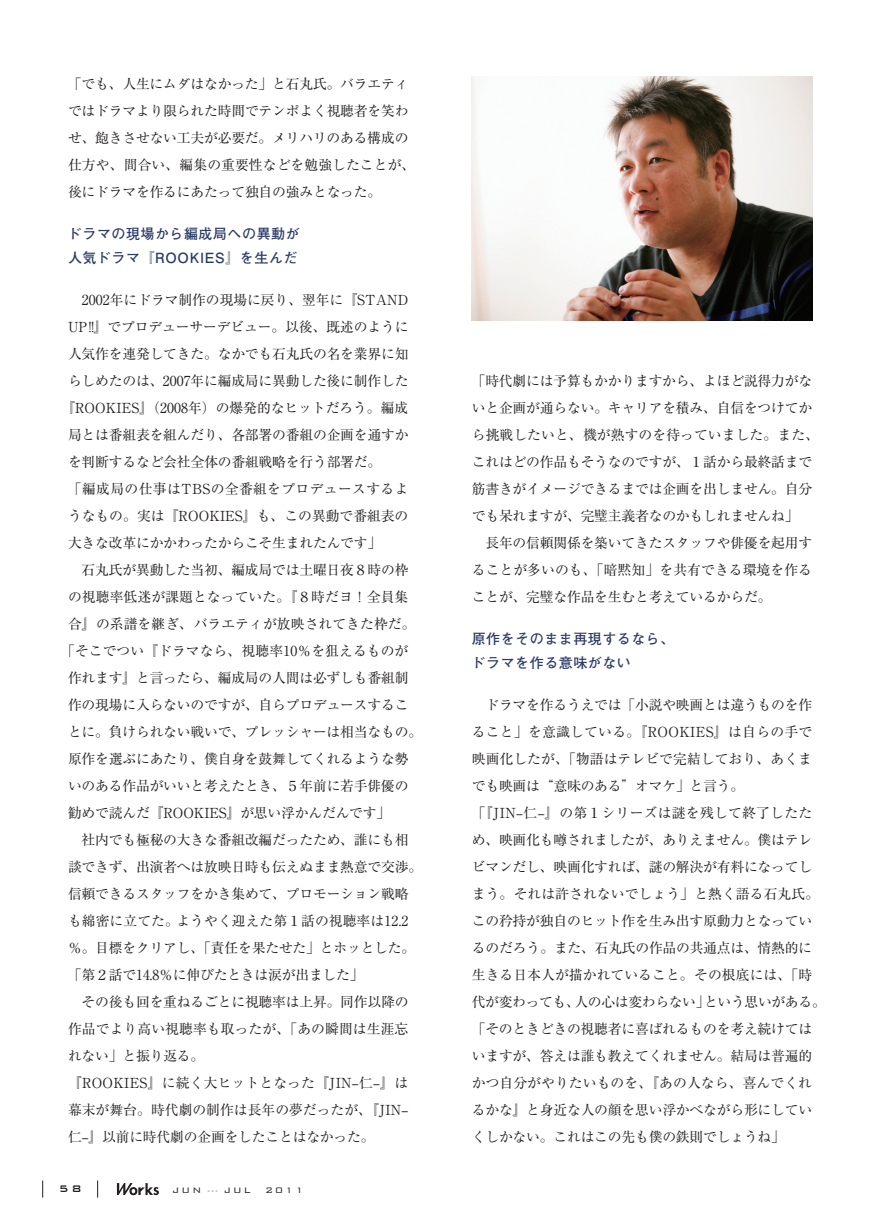
<style>
.page{position:relative;width:893px;height:1221px;background:#fff}
.page>*{position:absolute;margin:0;border:0;box-sizing:border-box;transform-origin:0 0}
.t1{font:700 14.1px/23.4px "Futo Go B101 Pro";letter-spacing:.035em;color:#2d3c67}
.t2{font:13.8px/27px "Ryumin Pro";letter-spacing:-.015em;color:#231f20}
.t3{font:13.8px "Ryumin Pro";letter-spacing:.005em;color:#231f20}
.t4{font:13.8px "Ryumin Pro";letter-spacing:.01em;color:#231f20}
.t5{font:13.8px "Ryumin Pro";letter-spacing:.025em;color:#231f20}
.t6{font:500 12.75px "Bank Gothic";color:#231f20}
.t7{font:300 10.65px "Bank Gothic";letter-spacing:.2em;color:#231f20}
.s1{font-size:7.5px}
</style>
<div class="page">
<img style="left:472px;top:77px;width:340px;height:243px">
<svg style="left:42px;top:1180px;width:1px;height:17px"></svg>
<svg style="left:97px;top:1180px;width:1px;height:17px"></svg>
<svg style="left:117px;top:1183px;width:42px;height:12px"></svg>
<p class="t2" style="left:68px;top:69px;width:349px">「でも、人生にムダはなかった」と石丸氏。バラエティではドラマより限られた時間でテンポよく視聴者を笑わせ、飽きさせない工夫が必要だ。メリハリのある構成の仕方や、間合い、編集の重要性などを勉強したことが、後にドラマを作るにあたって独自の強みとなった。</p>
<p class="t1" style="left:68px;top:220px;width:233px">ドラマの現場から編成局への異動が人気ドラマ『ROOKIES』を生んだ</p>
<p class="t2" style="left:82px;top:285px;width:328px">2002年にドラマ制作の現場に戻り、翌年に『STAND</p>
<p class="t2" style="left:68px;top:312px;width:342px">UP!!』でプロデューサーデビュー。以後、既述のように</p>
<p class="t2" style="left:68px;top:339px;width:342px">人気作を連発してきた。なかでも石丸氏の名を業界に知</p>
<p class="t2" style="left:68px;top:366px;width:342px">らしめたのは、2007年に編成局に異動した後に制作した</p>
<p class="t2" style="left:61px;top:393px;width:349px">『ROOKIES』（2008年）の爆発的なヒットだろう。編成</p>
<p class="t2" style="left:68px;top:420px;width:342px">局とは番組表を組んだり、各部署の番組の企画を通すか</p>
<p class="t2" style="left:68px;top:447px;width:315px">を判断するなど会社全体の番組戦略を行う部署だ。</p>
<p class="t5" style="left:68px;top:478px;width:342px">「編成局の仕事はTBSの全番組をプロデュースするよ</p>
<p class="t2" style="left:68px;top:501px;width:342px">うなもの。実は『ROOKIES』も、この異動で番組表の</p>
<p class="t2" style="left:68px;top:528px;width:315px">大きな改革にかかわったからこそ生まれたんです」</p>
<p class="t2" style="left:82px;top:555px;width:328px">石丸氏が異動した当初、編成局では土曜日夜８時の枠</p>
<p class="t3" style="left:68px;top:586px;width:342px">の視聴率低迷が課題となっていた。『８時だヨ！全員集</p>
<p class="t3" style="left:68px;top:613px;width:349px">合』の系譜を継ぎ、バラエティが放映されてきた枠だ。</p>
<p class="t3" style="left:61px;top:640px;width:349px">「そこでつい『ドラマなら、視聴率10％を狙えるものが</p>
<p class="t2" style="left:68px;top:663px;width:342px">作れます』と言ったら、編成局の人間は必ずしも番組制</p>
<p class="t2" style="left:68px;top:690px;width:342px">作の現場に入らないのですが、自らプロデュースするこ</p>
<p class="t2" style="left:68px;top:717px;width:356px">とに。負けられない戦いで、プレッシャーは相当なもの。</p>
<p class="t2" style="left:68px;top:744px;width:342px">原作を選ぶにあたり、僕自身を鼓舞してくれるような勢</p>
<p class="t2" style="left:68px;top:771px;width:342px">いのある作品がいいと考えたとき、５年前に若手俳優の</p>
<p class="t2" style="left:68px;top:798px;width:324px">勧めで読んだ『ROOKIES』が思い浮かんだんです」</p>
<p class="t2" style="left:82px;top:825px;width:328px">社内でも極秘の大きな番組改編だったため、誰にも相</p>
<p class="t2" style="left:68px;top:852px;width:356px">談できず、出演者へは放映日時も伝えぬまま熱意で交渉。</p>
<p class="t2" style="left:68px;top:879px;width:342px">信頼できるスタッフをかき集めて、プロモーション戦略</p>
<p class="t3" style="left:68px;top:910px;width:342px">も綿密に立てた。ようやく迎えた第１話の視聴率は12.2</p>
<p class="t2" style="left:68px;top:933px;width:349px">％。目標をクリアし、「責任を果たせた」とホッとした。</p>
<p class="t2" style="left:68px;top:960px;width:297px">「第２話で14.8％に伸びたときは涙が出ました」</p>
<p class="t2" style="left:82px;top:987px;width:328px">その後も回を重ねるごとに視聴率は上昇。同作以降の</p>
<p class="t3" style="left:68px;top:1018px;width:342px">作品でより高い視聴率も取ったが、「あの瞬間は生涯忘</p>
<p class="t2" style="left:68px;top:1041px;width:138px">れない」と振り返る。</p>
<p class="t4" style="left:68px;top:1072px;width:342px">『ROOKIES』に続く大ヒットとなった『JIN–仁–』は</p>
<p class="t2" style="left:68px;top:1095px;width:342px">幕末が舞台。時代劇の制作は長年の夢だったが、『JIN–</p>
<p class="t2" style="left:68px;top:1122px;width:308px">仁–』以前に時代劇の企画をしたことはなかった。</p>
<p class="t6" style="left:59px;top:1182px;width:24px">5 8</p>
<p class="t7" style="left:172px;top:1184px;width:80px">JUN <span class="s1">---</span> JUL</p>
<p class="t7" style="left:265px;top:1184px;width:40px">2011</p>
<p class="t2" style="left:472px;top:366px;width:349px">「時代劇には予算もかかりますから、よほど説得力がないと企画が通らない。キャリアを積み、自信をつけてから挑戦したいと、機が熟すのを待っていました。また、これはどの作品もそうなのですが、１話から最終話まで筋書きがイメージできるまでは企画を出しません。自分でも呆れますが、完璧主義者なのかもしれませんね」</p>
<p class="t2" style="left:472px;top:528px;width:342px;text-align:justify;text-indent:14px">長年の信頼関係を築いてきたスタッフや俳優を起用することが多いのも、「暗黙知」を共有できる環境を作ることが、完璧な作品を生むと考えているからだ。</p>
<p class="t1" style="left:472px;top:625px;width:204px">原作をそのまま再現するなら、ドラマを作る意味がない</p>
<p class="t2" style="left:472px;top:690px;width:356px;text-indent:14px">ドラマを作るうえでは「小説や映画とは違うものを作ること」を意識している。『ROOKIES』は自らの手で映画化したが、「物語はテレビで完結しており、あくまでも映画は“意味のある”オマケ」と言う。<br>「『JIN–仁–』の第１シリーズは謎を残して終了したため、映画化も噂されましたが、ありえません。僕はテレビマンだし、映画化すれば、謎の解決が有料になってしまう。それは許されないでしょう」と熱く語る石丸氏。この矜持が独自のヒット作を生み出す原動力となっているのだろう。また、石丸氏の作品の共通点は、情熱的に生きる日本人が描かれていること。その根底には、「時代が変わっても、人の心は変わらない」という思いがある。「そのときどきの視聴者に喜ばれるものを考え続けてはいますが、答えは誰も教えてくれません。結局は普遍的かつ自分がやりたいものを、『あの人なら、喜んでくれるかな』と身近な人の顔を思い浮かべながら形にしていくしかない。これはこの先も僕の鉄則でしょうね」</p>
</div>
